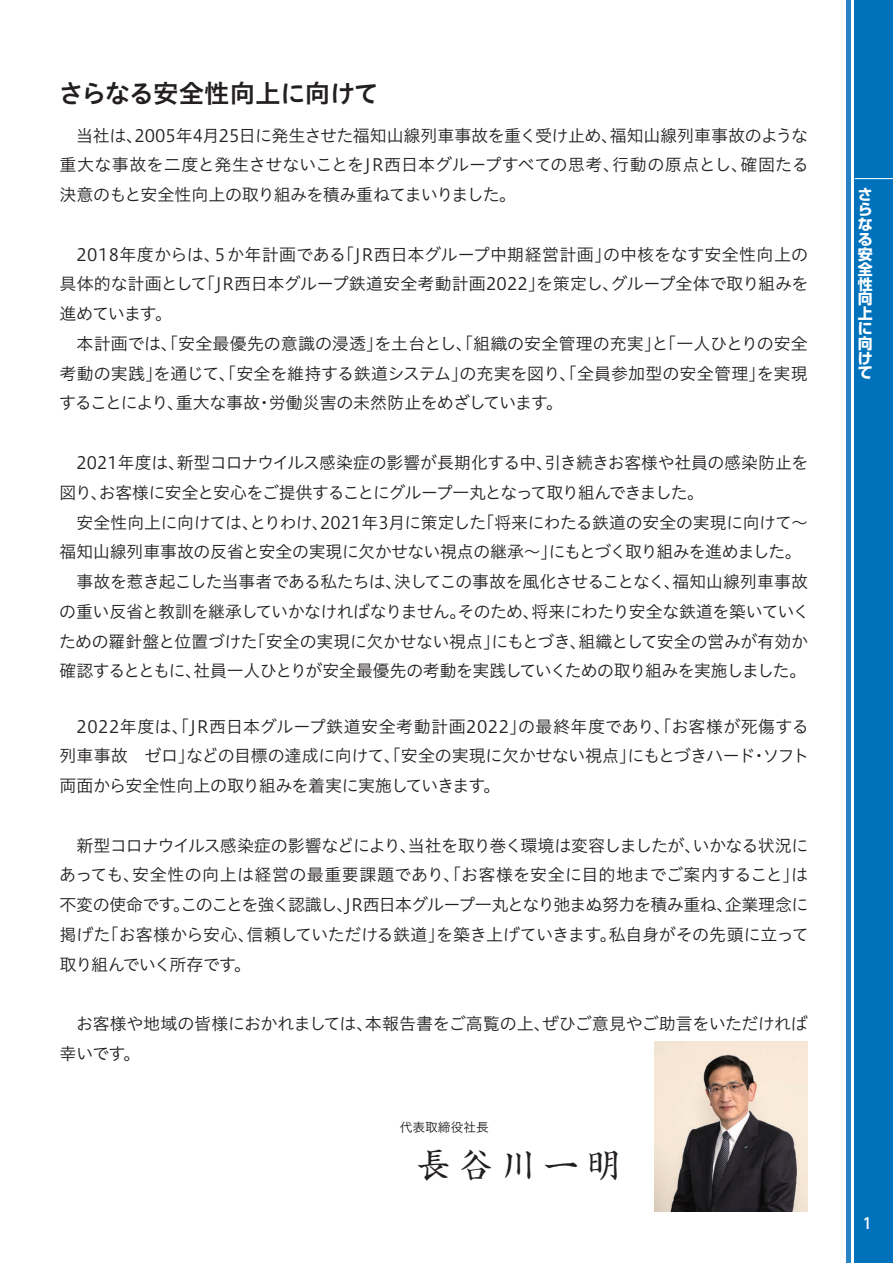
<style>
.page{position:relative;width:893px;height:1263px;background:#fff}
.page>*{position:absolute;margin:0;border:0;box-sizing:border-box;transform-origin:0 0}
.t1{font:34.05px "Sei Kai CB1 Pr 5";letter-spacing:.25em;color:#231f20}
.t2{font:25.5px "Hiragino UD Sans Std W6";letter-spacing:-.03em;color:#231f20}
.t3{font:16.95px/29.7px "Hiragino UD Sans Std W3";letter-spacing:-.025em;color:#231f20;text-align:justify}
.t4{font:700 14.85px/14.9px "Shin Go Pro";color:#fff;text-align:justify}
.t5{font:500 14.85px "UD Shin Go Pro";color:#fff}
.t6{font:12.75px "Hiragino UD Sans Std W3";color:#231f20}
</style>
<div class="page">
<img style="left:655px;top:1042px;width:153px;height:170px">
<div style="left:855px;top:0;width:38px;height:1263px;background:#0072bc"></div>
<hr style="left:846px;top:0;width:4px;height:1263px;background:#2783c5">
<hr style="left:855px;top:178px;width:38px;height:1px;background:#fff">
<h2 class="t2" style="left:58px;top:74px;width:322px">さらなる安全性向上に向けて</h2>
<p class="t3" style="left:60px;top:119px;width:751px;text-indent:17px">当社は、2005年4月25日に発生させた福知山線列車事故を重く受け止め、福知山線列車事故のような重大な事故を二度と発生させないことをJR西日本グループすべての思考、行動の原点とし、確固たる決意のもと安全性向上の取り組みを積み重ねてまいりました。</p>
<p class="t3" style="left:60px;top:238px;width:750px;text-indent:17px">2018年度からは、５か年計画である「JR西日本グループ中期経営計画」の中核をなす安全性向上の具体的な計画として「JR西日本グループ鉄道安全考動計画2022」を策定し、グループ全体で取り組みを進めています。</p>
<p class="t3" style="left:59px;top:328px;width:750px;text-indent:17px">本計画では、「安全最優先の意識の浸透」を土台とし、「組織の安全管理の充実」と「一人ひとりの安全考動の実践」を通じて、「安全を維持する鉄道システム」の充実を図り、「全員参加型の安全管理」を実現することにより、重大な事故・労働災害の未然防止をめざしています。</p>
<p class="t3" style="left:60px;top:447px;width:750px;text-indent:17px">2021年度は、新型コロナウイルス感染症の影響が長期化する中、引き続きお客様や社員の感染防止を図り、お客様に安全と安心をご提供することにグループ一丸となって取り組んできました。</p>
<p class="t3" style="left:77px;top:506px;width:733px">安全性向上に向けては、とりわけ、2021年3月に策定した「将来にわたる鉄道の安全の実現に向けて～</p>
<p class="t3" style="left:60px;top:536px;width:744px">福知山線列車事故の反省と安全の実現に欠かせない視点の継承～」にもとづく取り組みを進めました。</p>
<p class="t3" style="left:77px;top:566px;width:733px">事故を惹き起こした当事者である私たちは、決してこの事故を風化させることなく、福知山線列車事故</p>
<p class="t3" style="left:59px;top:596px;width:752px">の重い反省と教訓を継承していかなければなりません。そのため、将来にわたり安全な鉄道を築いていく</p>
<p class="t3" style="left:59px;top:625px;width:750px">ための羅針盤と位置づけた「安全の実現に欠かせない視点」にもとづき、組織として安全の営みが有効か</p>
<p class="t3" style="left:60px;top:655px;width:748px">確認するとともに、社員一人ひとりが安全最優先の考動を実践していくための取り組みを実施しました。</p>
<p class="t3" style="left:60px;top:710px;width:751px;text-indent:17px">2022年度は、「JR西日本グループ鉄道安全考動計画2022」の最終年度であり、「お客様が死傷する列車事故　ゼロ」などの目標の達成に向けて、「安全の実現に欠かせない視点」にもとづきハード･ソフト両面から安全性向上の取り組みを着実に実施していきます。</p>
<p class="t3" style="left:59px;top:829px;width:751px;text-indent:18px">新型コロナウイルス感染症の影響などにより、当社を取り巻く環境は変容しましたが、いかなる状況にあっても、安全性の向上は経営の最重要課題であり、「お客様を安全に目的地までご案内すること」は不変の使命です。このことを強く認識し、JR西日本グループ一丸となり弛まぬ努力を積み重ね、企業理念に掲げた「お客様から安心、信頼していただける鉄道」を築き上げていきます。私自身がその先頭に立って取り組んでいく所存です。</p>
<p class="t3" style="left:60px;top:1008px;width:750px;text-indent:17px">お客様や地域の皆様におかれましては、本報告書をご高覧の上、ぜひご意見やご助言をいただければ幸いです。</p>
<p class="t6" style="left:400px;top:1117px;width:91px">代表取締役社長</p>
<h1 class="t1" style="left:374px;top:1138px;width:248px">　長谷川一明</h1>
<p class="t4" style="left:858px;top:186px;width:16px">さらなる安全性向上に向けて</p>
<p class="t5" style="left:862px;top:1211px;width:11px">1</p>
</div>
